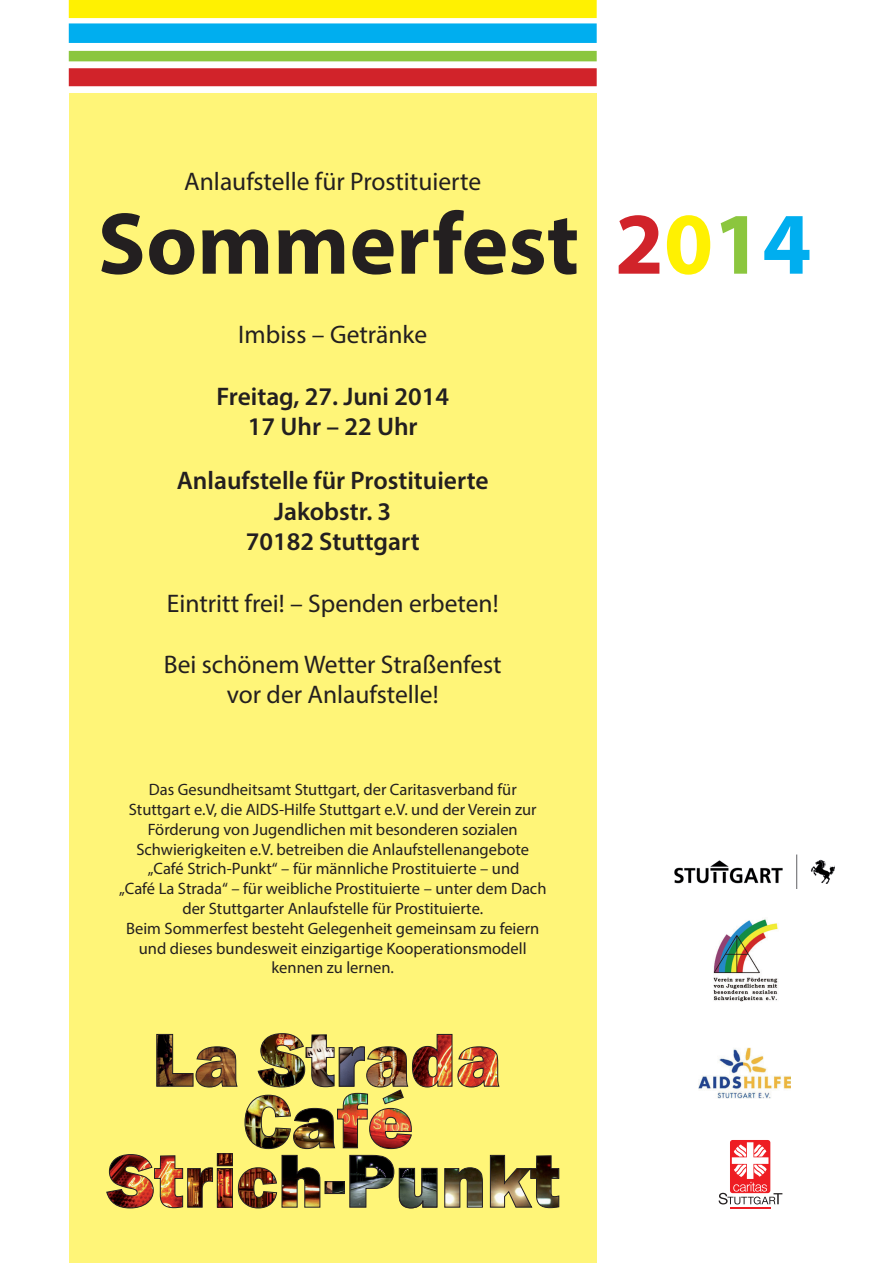
<style>
.page{position:relative;width:893px;height:1263px;background:#fff}
.page>*{position:absolute;margin:0;border:0;box-sizing:border-box;transform-origin:0 0}
.t1{font:700 88.5px "Myriad Pro";color:#231f20}
.t2{font:25.5px/30.6px "Myriad Pro";color:#231f20;text-align:center}
.t3{font:600 25.5px/30.6px "Myriad Pro";color:#231f20;text-align:center}
.t4{font:16.5px/19.8px "Myriad Pro";color:#231f20;text-align:center}
.s1{color:#d1232a}
.s2{color:#fff101}
.s3{color:#8bc63e}
.s4{color:#00aeef}
</style>
<div class="page">
<div style="left:69px;top:94px;width:528px;height:1169px;background:#fff578"></div>
<img style="left:106px;top:1033px;width:454px;height:176px">
<div style="left:730px;top:1140px;width:40px;height:53px;background:#ee1d23;border-radius:3px"></div>
<svg style="left:719px;top:1142px;width:63px;height:62px"></svg>
<hr style="left:730px;top:1207px;width:40px;height:2px;background:#ee1d23">
<img style="left:698px;top:1047px;width:93px;height:52px">
<img style="left:674px;top:855px;width:161px;height:33px">
<img style="left:713px;top:919px;width:65px;height:83px">
<div style="left:69px;top:68px;width:528px;height:18px;background:#d1232a"></div>
<div style="left:69px;top:51px;width:528px;height:10px;background:#8bc63e"></div>
<div style="left:69px;top:23px;width:528px;height:20px;background:#00aeef"></div>
<div style="left:69px;top:0;width:528px;height:18px;background:#fff101"></div>
<h2 class="t2" style="left:184px;top:166px;width:298px">Anlaufstelle für Prostituierte</h2>
<h1 class="t1" style="left:98px;top:186px;width:715px">Sommerfest <span class="s1">2</span><span class="s2">0</span><span class="s3">1</span><span class="s4">4</span></h1>
<h2 class="t2" style="left:238px;top:319px;width:191px">Imbiss – Getränke</h2>
<h2 class="t3" style="left:216px;top:380px;width:234px">Freitag, 27. Juni 2014<br>17 Uhr – 22 Uhr</h2>
<h2 class="t3" style="left:177px;top:465px;width:313px">Anlaufstelle für Prostituierte<br>Jakobstr. 3<br>70182 Stuttgart</h2>
<h2 class="t2" style="left:167px;top:587px;width:333px">Eintritt frei! – Spenden erbeten!</h2>
<h2 class="t2" style="left:164px;top:648px;width:339px">Bei schönem Wetter Straßenfest vor der Anlaufstelle!</h2>
<p class="t4" style="left:119px;top:779px;width:429px">Das Gesundheitsamt Stuttgart, der Caritasverband für Stuttgart e.V, die AIDS-Hilfe Stuttgart e.V. und der Verein zur Förderung von Jugendlichen mit besonderen sozialen Schwierigkeiten e.V. betreiben die Anlaufstellenangebote „Café Strich-Punkt“ – für männliche Prostituierte – und<br>„Café La Strada“ – für weibliche Prostituierte – unter dem Dach der Stuttgarter Anlaufstelle für Prostituierte.<br>Beim Sommerfest besteht Gelegenheit gemeinsam zu feiern und dieses bundesweit einzigartige Kooperationsmodell kennen zu lernen.</p>
</div>
